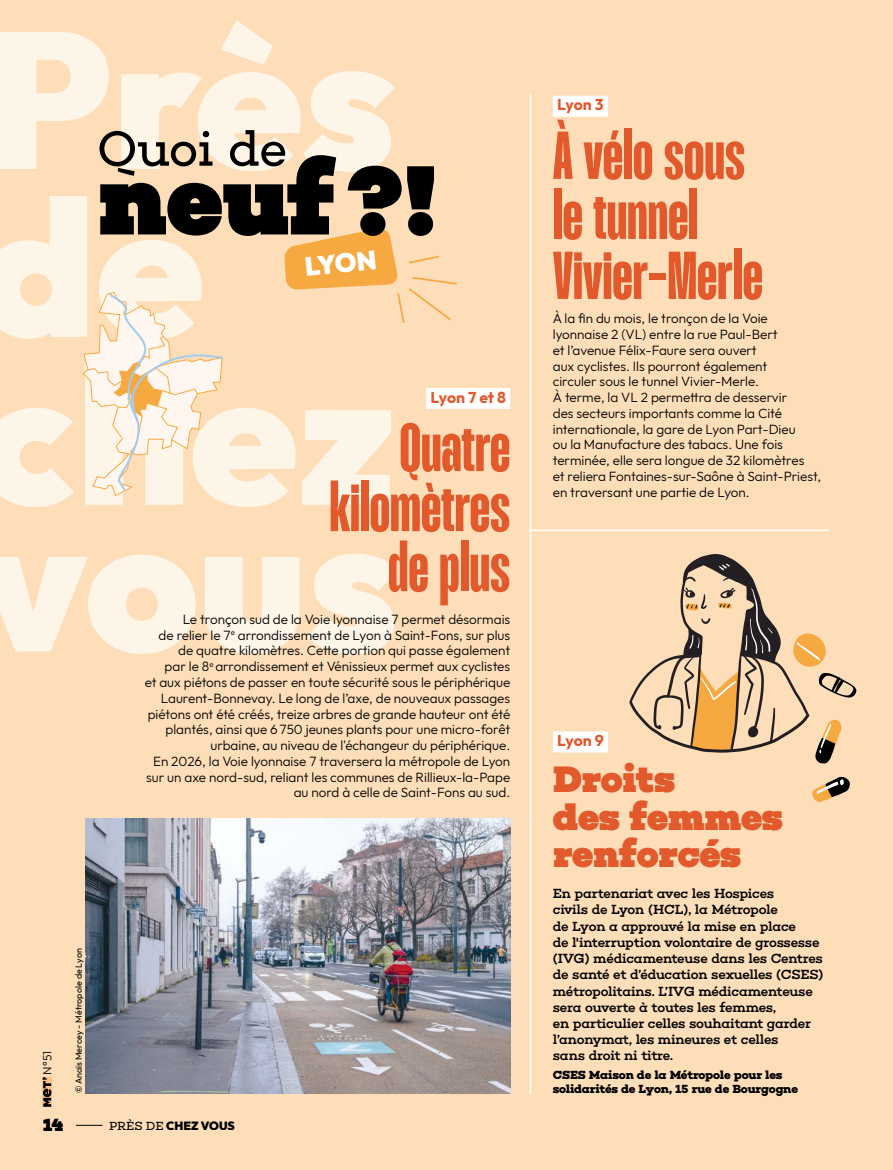
<style>
.page{position:relative;width:893px;height:1170px;background:#fff}
.page>*{position:absolute;margin:0;border:0;box-sizing:border-box;transform-origin:0 0}
.meT_QUOI-DE-NEUF{font:900 100.2px "Choplin";color:#000}
.Titre-Art_Secondaire-Mango_PDCV_MeT{font:700 67.5px/60px "Mango Grotesque";color:#e2592c}
.meT_QUOI-DE-NEUF-2{font:50.1px "Choplin";letter-spacing:-.02em;color:#000}
.Titre-Art_Secondaire-Choplin_PDCV_MeT{font:900 37.5px/37.5px "Choplin";letter-spacing:-.01em;color:#e2592c}
.t1{font:900 26.55px "Outfit";color:#fff}
.t2{font:900 18px "Choplin";color:#000}
.Villes_PDCV_MeT{font:700 15.75px "Outfit";letter-spacing:-.02em;color:#e2592c}
.Courant_MeT{font:300 13.5px/15.8px "Outfit";color:#000}
.Courant-Choplin_PDCV_MeT{font:500 13.5px/16.2px "Choplin";letter-spacing:-.02em;color:#000}
.Dates-et-infos_PDCV_MeT{font:700 12px "Choplin";letter-spacing:-.02em;color:#000}
.t3{font:900 12px "Outfit";color:#000}
.t4{font:300 12px "Outfit";color:#000}
.t5{font:9px "Outfit";color:#000}
.s1{font-family:"Choplin";font-weight:400}
</style>
<div class="page">
<div style="left:0;top:0;width:892px;height:1169px;background:#fedeb8"></div>
<svg style="left:0;top:553px;width:398px;height:101px"></svg>
<svg style="left:3px;top:408px;width:388px;height:99px;fill:#fef5e9"></svg>
<svg style="left:0;top:20px;width:395px;height:152px"></svg>
<svg style="left:284px;top:228px;width:173px;height:95px"></svg>
<svg style="left:0;top:196px;width:225px;height:301px"></svg>
<hr style="left:530px;top:95px;width:1px;height:998px;background:#fff">
<div style="left:553px;top:96px;width:55px;height:21px;background:#fff"></div>
<div style="left:426px;top:388px;width:84px;height:21px;background:#fff"></div>
<hr style="left:531px;top:529px;width:298px;height:2px;background:#fff">
<img style="left:85px;top:818px;width:425px;height:274px">
<div style="left:553px;top:731px;width:55px;height:21px;background:#fff"></div>
<svg style="left:812px;top:776px;width:38px;height:26px"></svg>
<svg style="left:629px;top:554px;width:227px;height:209px"></svg>
<svg style="left:76px;top:1124px;width:26px;height:1px"></svg>
<svg style="left:43px;top:1077px;width:8px;height:29px"></svg>
<h1 class="meT_QUOI-DE-NEUF-2" style="left:97px;top:119px;width:192px">Quoi de</h1>
<h1 class="meT_QUOI-DE-NEUF" style="left:97px;top:139px;width:342px">neuf?!</h1>
<p class="t1" style="left:303px;top:249px;width:74px;rotate:-6deg">lyon</p>
<p class="t4" style="left:40px;top:1074px;width:25px;rotate:-90deg">N°51</p>
<p class="t5" style="left:73px;top:1093px;width:146px;rotate:-90deg">© Anaïs Mercey - Métropole de Lyon</p>
<h2 class="Villes_PDCV_MeT" style="left:430px;top:386px;width:77px">Lyon 7 et 8</h2>
<h3 class="Titre-Art_Secondaire-Mango_PDCV_MeT" style="left:329px;top:421px;width:182px;text-align:right">Quatre kilomètres de plus</h3>
<p class="Courant_MeT" style="left:145px;top:611px;width:367px;text-align:right">Le tronçon sud de la Voie lyonnaise 7 permet désormais<br>de relier le 7<sup>e</sup> arrondissement de Lyon à Saint-Fons, sur plus de quatre kilomètres. Cette portion qui passe également<br>par le 8<sup>e</sup> arrondissement et Vénissieux permet aux cyclistes<br>et aux piétons de passer en toute sécurité sous le périphérique Laurent-Bonnevay. Le long de l’axe, de nouveaux passages piétons ont été créés, treize arbres de grande hauteur ont été plantés, ainsi que 6750 jeunes plants pour une micro‑forêt urbaine, au niveau de l'échangeur du périphérique.<br>En 2026, la Voie lyonnaise 7 traversera la métropole de Lyon sur un axe nord-sud, reliant les communes de Rillieux-la-Pape au nord à celle de Saint-Fons au sud.</p>
<h3 class="t2" style="left:43px;top:1113px;width:23px">14</h3>
<p class="t3" style="left:109px;top:1117px;width:127px"><span class="s1">PRÈS DE</span> CHEZ VOUS</p>
<h2 class="Villes_PDCV_MeT" style="left:557px;top:94px;width:48px">Lyon 3</h2>
<h3 class="Titre-Art_Secondaire-Mango_PDCV_MeT" style="left:553px;top:129px;width:212px">À vélo sous le tunnel<br>Vivier-Merle</h3>
<p class="Courant_MeT" style="left:553px;top:311px;width:270px">À la fin du mois, le tronçon de la Voie lyonnaise 2 (VL) entre la rue Paul-Bert<br>et l’avenue Félix-Faure sera ouvert<br>aux cyclistes. Ils pourront également<br>circuler sous le tunnel Vivier-Merle.<br>À terme, la VL 2 permettra de desservir<br>des secteurs importants comme la Cité internationale, la gare de Lyon Part‑Dieu<br>ou la Manufacture des tabacs. Une fois terminée, elle sera longue de 32 kilomètres<br>et reliera Fontaines‑sur‑Saône à Saint-Priest, en traversant une partie de Lyon.</p>
<h2 class="Villes_PDCV_MeT" style="left:557px;top:730px;width:48px">Lyon 9</h2>
<h3 class="Titre-Art_Secondaire-Choplin_PDCV_MeT" style="left:553px;top:760px;width:232px">Droits<br>des femmes renforcés</h3>
<p class="Courant-Choplin_PDCV_MeT" style="left:553px;top:885px;width:272px">En partenariat avec les Hospices<br>civils de Lyon (HCL), la Métropole<br>de Lyon a approuvé la mise en place<br>de l'interruption volontaire de grossesse (IVG) médicamenteuse dans les Centres de santé et d’éducation sexuelles (CSES) métropolitains. L’IVG médicamenteuse sera ouverte à toutes les femmes,<br>en particulier celles souhaitant garder l’anonymat, les mineures et celles<br>sans droit ni titre.</p>
<p class="Dates-et-infos_PDCV_MeT" style="left:553px;top:1067px;width:231px">CSES Maison de la Métropole pour les</p>
<p class="Dates-et-infos_PDCV_MeT" style="left:553px;top:1081px;width:247px">solidarités de Lyon, 15 rue de Bourgogne</p>
</div>
